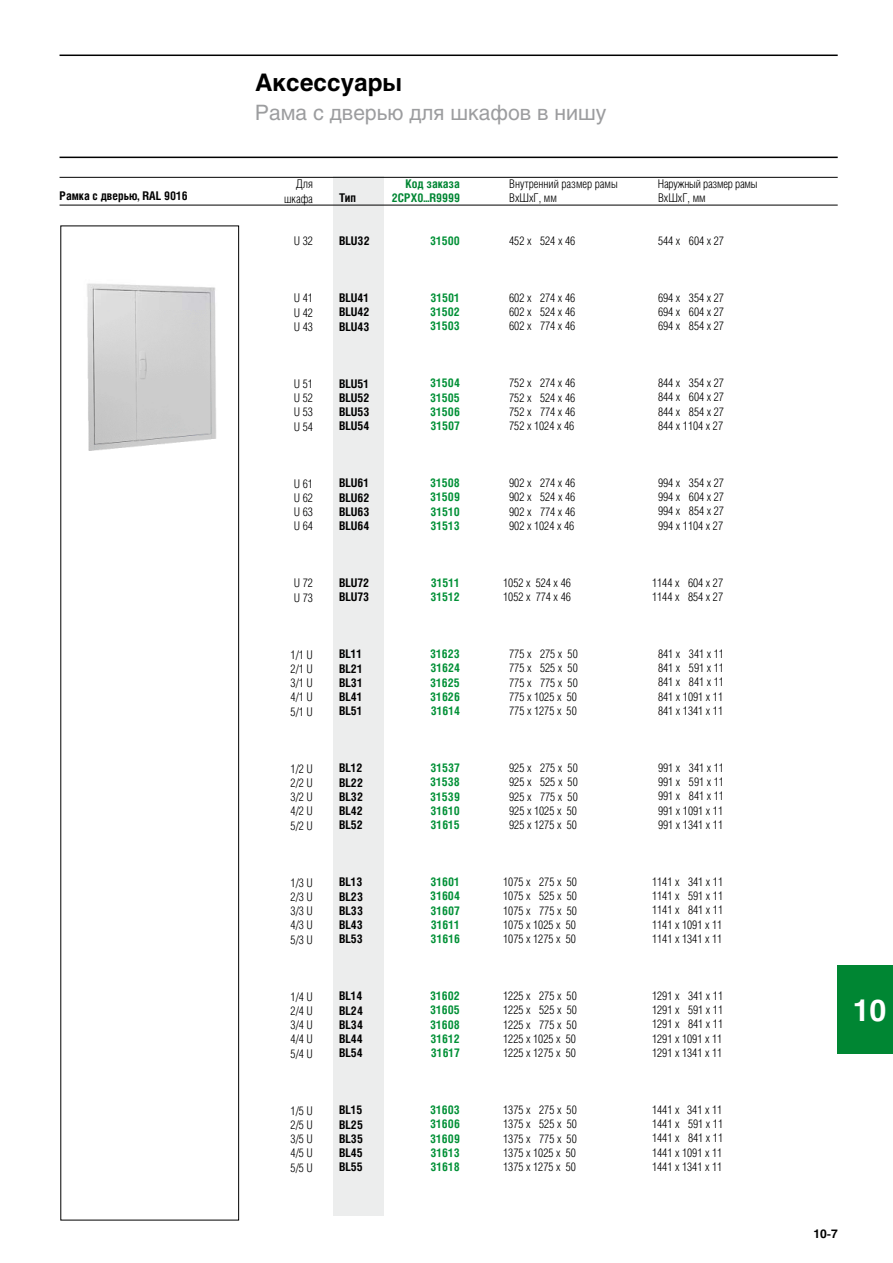
<style>
.page{position:relative;width:893px;height:1263px;background:#fff}
.page>*{position:absolute;margin:0;border:0;box-sizing:border-box;transform-origin:0 0}
.t1{font:700 30px "Helios";color:#fff}
.t2{font:700 24px "Helios";color:#000}
.t3{font:21px "Helios";color:#9c9d9f}
.t4{font:300 12px/14.2px "Helios Cond";color:#000;text-align:justify}
.t5{font:700 12px/14.2px "Helios Cond";color:#009036;text-align:justify}
.t6{font:700 12px/14.2px "Helios Cond";color:#000;text-align:justify}
.t7{font:700 12px/14.2px "Helios Cond";color:#008633;text-align:right}
.t8{font:700 12px "Helios";color:#000}
</style>
<div class="page">
<div style="left:838px;top:965px;width:55px;height:89px;background:#008633"></div>
<div style="left:333px;top:176px;width:50px;height:1040px;background:#eceded"></div>
<hr style="left:60px;top:177px;width:778px;height:1px;background:#000">
<hr style="left:60px;top:205px;width:778px;height:1px;background:#000">
<hr style="left:60px;top:157px;width:778px;height:1px;background:#000">
<hr style="left:60px;top:55px;width:778px;height:1px;background:#000">
<div style="left:60px;top:226px;width:179px;height:994px;border:1px solid #000"></div>
<img style="left:87px;top:283px;width:129px;height:168px">
<p class="t6" style="left:60px;top:189px;width:130px">Рамка с дверью, RAL 9016</p>
<h2 class="t2" style="left:255px;top:68px;width:148px">Аксессуары</h2>
<h3 class="t3" style="left:255px;top:100px;width:353px">Рама с дверью для шкафов в нишу</h3>
<p class="t4" style="left:284px;top:177px;width:30px;text-align:right">Для шкафа</p>
<p class="t4" style="left:294px;top:234px;width:21px">U 32</p>
<p class="t4" style="left:294px;top:291px;width:21px">U 41<br>U 42<br>U 43</p>
<p class="t4" style="left:294px;top:376px;width:21px">U 51<br>U 52<br>U 53<br>U 54</p>
<p class="t4" style="left:294px;top:476px;width:21px">U 61<br>U 62<br>U 63<br>U 64</p>
<p class="t4" style="left:294px;top:576px;width:21px">U 72<br>U 73</p>
<p class="t4" style="left:291px;top:647px;width:24px">1/1 U 2/1 U 3/1 U 4/1 U 5/1 U</p>
<p class="t4" style="left:291px;top:761px;width:24px">1/2 U 2/2 U 3/2 U 4/2 U 5/2 U</p>
<p class="t4" style="left:291px;top:875px;width:24px">1/3 U 2/3 U 3/3 U 4/3 U 5/3 U</p>
<p class="t4" style="left:291px;top:989px;width:24px">1/4 U 2/4 U 3/4 U 4/4 U 5/4 U</p>
<p class="t4" style="left:291px;top:1103px;width:24px">1/5 U 2/5 U 3/5 U 4/5 U 5/5 U</p>
<p class="t6" style="left:339px;top:191px;width:18px">Тип</p>
<p class="t6" style="left:339px;top:233px;width:32px">BLU32</p>
<p class="t6" style="left:339px;top:290px;width:32px">BLU41<br>BLU42<br>BLU43</p>
<p class="t6" style="left:339px;top:376px;width:32px">BLU51<br>BLU52<br>BLU53<br>BLU54</p>
<p class="t6" style="left:339px;top:476px;width:32px">BLU61<br>BLU62<br>BLU63<br>BLU64</p>
<p class="t6" style="left:339px;top:575px;width:32px">BLU72<br>BLU73</p>
<p class="t6" style="left:339px;top:647px;width:25px">BL11<br>BL21<br>BL31<br>BL41<br>BL51</p>
<p class="t6" style="left:339px;top:761px;width:25px">BL12<br>BL22<br>BL32<br>BL42<br>BL52</p>
<p class="t6" style="left:339px;top:875px;width:25px">BL13<br>BL23<br>BL33<br>BL43<br>BL53</p>
<p class="t6" style="left:339px;top:989px;width:25px">BL14<br>BL24<br>BL34<br>BL44<br>BL54</p>
<p class="t6" style="left:339px;top:1103px;width:25px">BL15<br>BL25<br>BL35<br>BL45<br>BL55</p>
<p class="t7" style="left:392px;top:176px;width:70px">Код заказа<br>2CPX0...R9999</p>
<p class="t5" style="left:430px;top:233px;width:31px">31500</p>
<p class="t5" style="left:430px;top:290px;width:31px">31501<br>31502<br>31503</p>
<p class="t5" style="left:430px;top:376px;width:31px">31504<br>31505<br>31506<br>31507</p>
<p class="t5" style="left:430px;top:475px;width:31px">31508<br>31509<br>31510<br>31513</p>
<p class="t5" style="left:430px;top:575px;width:31px">31511<br>31512</p>
<p class="t5" style="left:430px;top:646px;width:31px">31623<br>31624<br>31625<br>31626<br>31614</p>
<p class="t5" style="left:430px;top:760px;width:31px">31537<br>31538<br>31539<br>31610<br>31615</p>
<p class="t5" style="left:430px;top:874px;width:31px">31601<br>31604<br>31607<br>31611<br>31616</p>
<p class="t5" style="left:430px;top:988px;width:31px">31602<br>31605<br>31608<br>31612<br>31617</p>
<p class="t5" style="left:430px;top:1102px;width:31px">31603<br>31606<br>31609<br>31613<br>31618</p>
<p class="t4" style="left:509px;top:176px;width:110px">Внутренний размер рамы<br>ВхШхГ, мм</p>
<p class="t4" style="left:509px;top:233px;width:68px">452 x 524 x 46</p>
<p class="t4" style="left:509px;top:290px;width:68px">602 x 274 x 46<br>602 x 524 x 46<br>602 x 774 x 46</p>
<p class="t4" style="left:509px;top:376px;width:68px">752 x 274 x 46<br>752 x 524 x 46<br>752 x 774 x 46<br>752 x 1024 x 46</p>
<p class="t4" style="left:509px;top:476px;width:68px">902 x 274 x 46<br>902 x 524 x 46<br>902 x 774 x 46<br>902 x 1024 x 46</p>
<p class="t4" style="left:503px;top:575px;width:69px">1052 x 524 x 46<br>1052 x 774 x 46</p>
<p class="t4" style="left:509px;top:647px;width:70px">775 x 275 x 50<br>775 x 525 x 50<br>775 x 775 x 50<br>775 x 1025 x 50<br>775 x 1275 x 50</p>
<p class="t4" style="left:509px;top:761px;width:70px">925 x 275 x 50<br>925 x 525 x 50<br>925 x 775 x 50<br>925 x 1025 x 50<br>925 x 1275 x 50</p>
<p class="t4" style="left:503px;top:874px;width:75px">1075 x 275 x 50<br>1075 x 525 x 50<br>1075 x 775 x 50<br>1075 x 1025 x 50<br>1075 x 1275 x 50</p>
<p class="t4" style="left:503px;top:988px;width:75px">1225 x 275 x 50<br>1225 x 525 x 50<br>1225 x 775 x 50<br>1225 x 1025 x 50<br>1225 x 1275 x 50</p>
<p class="t4" style="left:503px;top:1102px;width:75px">1375 x 275 x 50<br>1375 x 525 x 50<br>1375 x 775 x 50<br>1375 x 1025 x 50<br>1375 x 1275 x 50</p>
<p class="t4" style="left:658px;top:176px;width:101px">Наружный размер рамы<br>ВхШхГ, мм</p>
<p class="t4" style="left:658px;top:233px;width:68px">544 x 604 x 27</p>
<p class="t4" style="left:658px;top:290px;width:68px">694 x 354 x 27<br>694 x 604 x 27<br>694 x 854 x 27</p>
<p class="t4" style="left:658px;top:376px;width:68px">844 x 354 x 27<br>844 x 604 x 27<br>844 x 854 x 27<br>844 x 1104 x 27</p>
<p class="t4" style="left:658px;top:475px;width:68px">994 x 354 x 27<br>994 x 604 x 27<br>994 x 854 x 27<br>994 x 1104 x 27</p>
<p class="t4" style="left:652px;top:575px;width:73px">1144 x 604 x 27<br>1144 x 854 x 27</p>
<p class="t4" style="left:658px;top:646px;width:68px">841 x 341 x 11<br>841 x 591 x 11<br>841 x 841 x 11<br>841 x 1091 x 11<br>841 x 1341 x 11</p>
<p class="t4" style="left:658px;top:760px;width:68px">991 x 341 x 11<br>991 x 591 x 11<br>991 x 841 x 11<br>991 x 1091 x 11<br>991 x 1341 x 11</p>
<p class="t4" style="left:652px;top:874px;width:73px">1141 x 341 x 11<br>1141 x 591 x 11<br>1141 x 841 x 11<br>1141 x 1091 x 11<br>1141 x 1341 x 11</p>
<p class="t4" style="left:652px;top:988px;width:73px">1291 x 341 x 11<br>1291 x 591 x 11<br>1291 x 841 x 11<br>1291 x 1091 x 11<br>1291 x 1341 x 11</p>
<p class="t4" style="left:652px;top:1102px;width:73px">1441 x 341 x 11<br>1441 x 591 x 11<br>1441 x 841 x 11<br>1441 x 1091 x 11<br>1441 x 1341 x 11</p>
<h1 class="t1" style="left:853px;top:993px;width:35px">10</h1>
<p class="t8" style="left:813px;top:1227px;width:26px">10-7</p>
</div>
